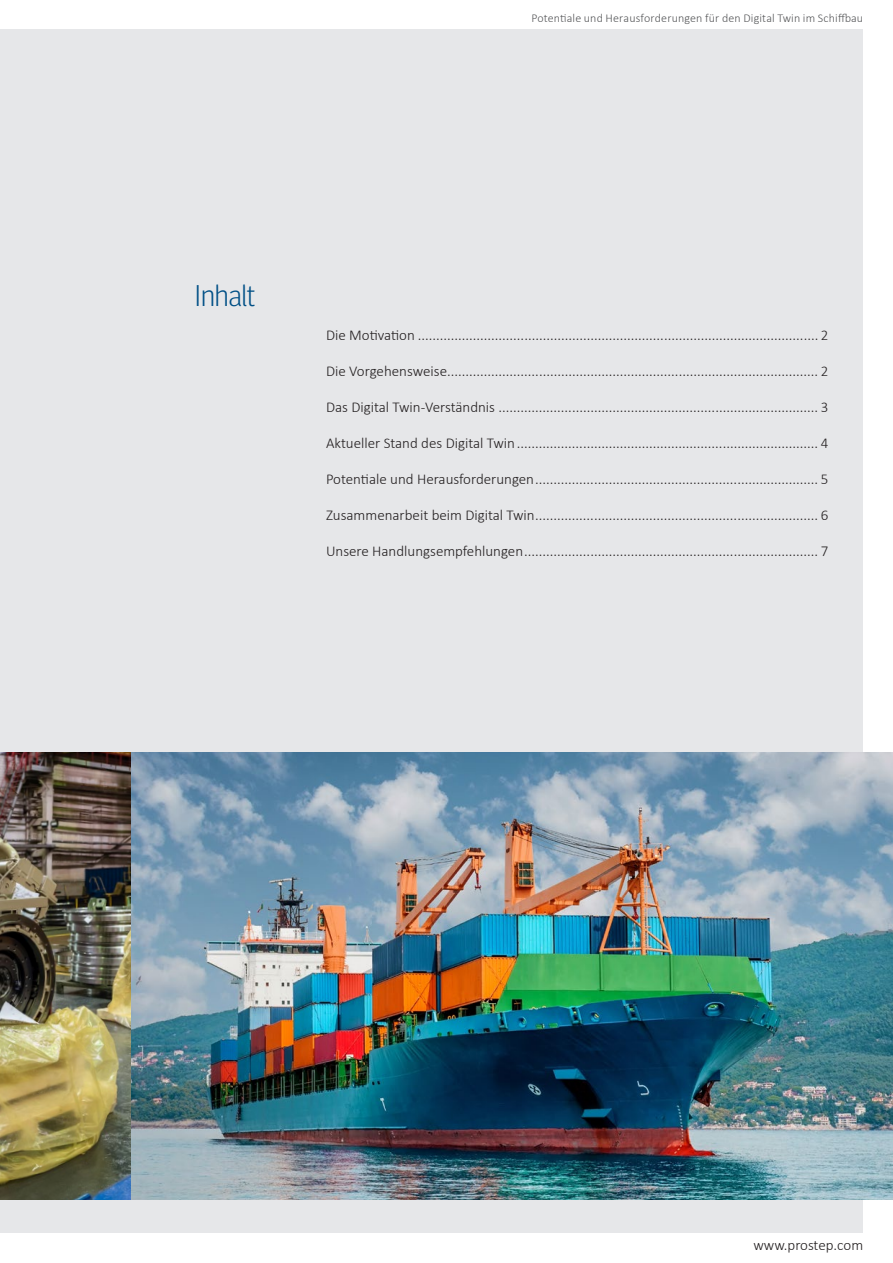
<style>
.page{position:relative;width:893px;height:1263px;background:#fff}
.page>*{position:absolute;margin:0;border:0;box-sizing:border-box;transform-origin:0 0}
.t1{font:300 30px "Meta Headline OT";color:#015086}
.t2{font:300 15px "Calibri";color:#231f20}
.t3{font:300 12px "Calibri";letter-spacing:.01em;color:#57585a}
</style>
<div class="page">
<div style="left:0;top:30px;width:863px;height:1203px;background:#e6e7e9"></div>
<div style="left:859px;top:183px;width:34px;height:74px;background:#fff"></div>
<img style="left:0;top:753px;width:132px;height:446px">
<img style="left:132px;top:753px;width:761px;height:446px">
<p class="t3" style="left:531px;top:10px;width:333px">Potentiale und Herausforderungen für den Digital Twin im Schiffbau</p>
<p class="t1" style="left:195px;top:277px;width:62px">Inhalt</p>
<p class="t2" style="left:326px;top:326px;width:504px">Die Motivation ............................................................................................................. 2</p>
<p class="t2" style="left:326px;top:362px;width:504px">Die Vorgehensweise..................................................................................................... 2</p>
<p class="t2" style="left:326px;top:398px;width:504px">Das Digital Twin-Verständnis ....................................................................................... 3</p>
<p class="t2" style="left:326px;top:434px;width:504px">Aktueller Stand des Digital Twin.................................................................................. 4</p>
<p class="t2" style="left:326px;top:470px;width:504px">Potentiale und Herausforderungen............................................................................. 5</p>
<p class="t2" style="left:326px;top:506px;width:504px">Zusammenarbeit beim Digital Twin............................................................................. 6</p>
<p class="t2" style="left:326px;top:542px;width:504px">Unsere Handlungsempfehlungen................................................................................ 7</p>
<p class="t2" style="left:753px;top:1236px;width:111px">www.prostep.com</p>
</div>
